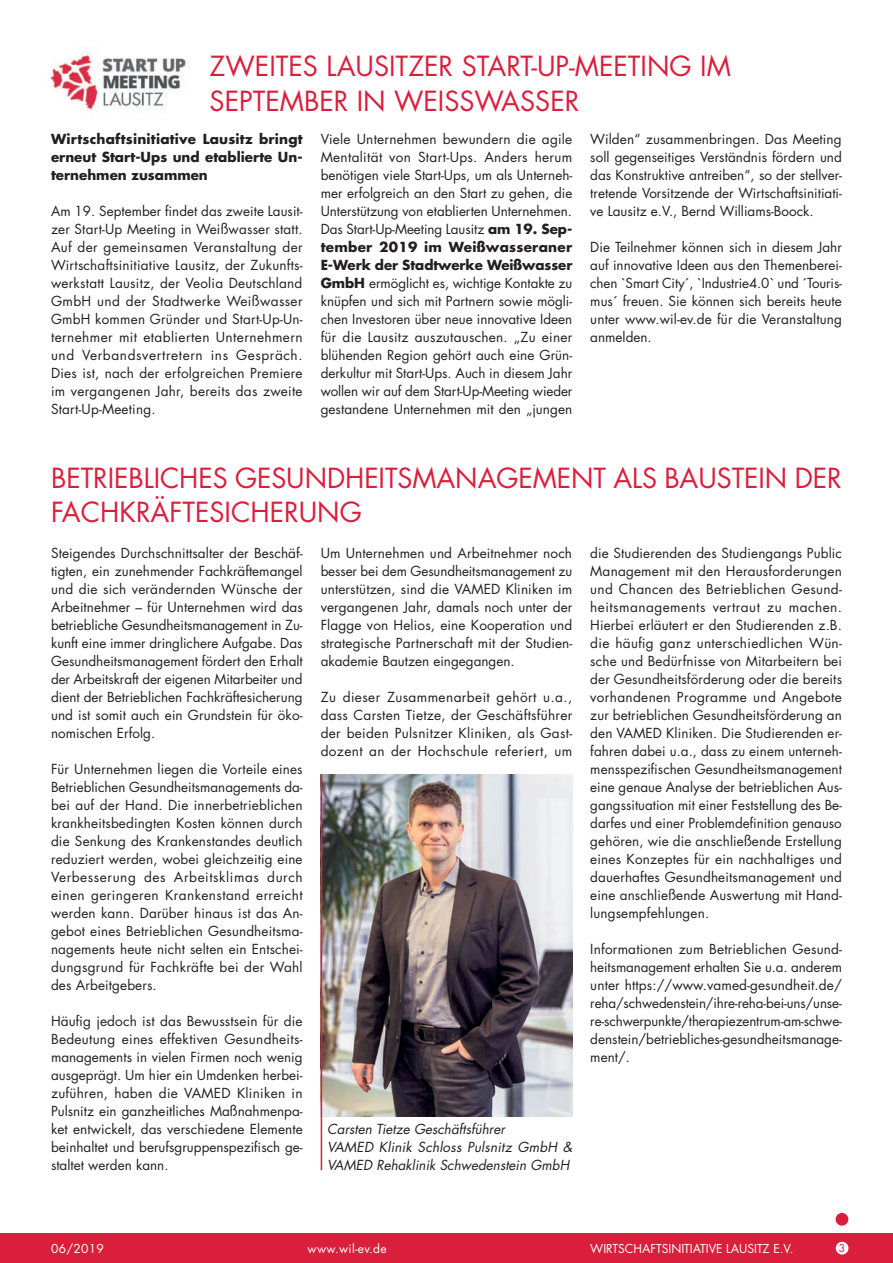
<style>
.page{position:relative;width:893px;height:1263px;background:#fff}
.page>*{position:absolute;margin:0;border:0;box-sizing:border-box;transform-origin:0 0}
.t1{font:27px/34.5px "Futura";color:#da1f3d}
.t2{font:13.5px/18px "Futura";letter-spacing:.005em;color:#231f20;text-align:justify}
.t3{font:italic 13.5px/18px "Futura";color:#231f20}
.t4{font:700 13.5px/18px "Futura";color:#231f20;text-align:justify}
.t5{font:12px "Futura";color:#fff}
.t6{font:12px "Futura";letter-spacing:.025em;color:#fff}
.t7{font:10.5px "Futura";color:#da1f3d}
.s1{font-weight:700}
</style>
<div class="page">
<div style="left:0;top:1233px;width:893px;height:30px;background:#da1f3d"></div>
<div style="left:836px;top:1242px;width:12px;height:12px;background:#fff;border-radius:50%"></div>
<div style="left:836px;top:1213px;width:12px;height:13px;background:#da1f3d;border-radius:50%"></div>
<img style="left:322px;top:774px;width:250px;height:342px">
<hr style="left:321px;top:774px;width:1px;height:396px;background:#da1f3d">
<img style="left:50px;top:54px;width:140px;height:62px">
<h1 class="t1" style="left:210px;top:49px;width:523px">ZWEITES LAUSITZER START-UP-MEETING IM<br>SEPTEMBER IN WEISSWASSER</h1>
<p class="t4" style="left:51px;top:130px;width:253px">Wirtschaftsinitiative Lausitz bringt erneut Start-Ups und etablierte Un&shy;ternehmen zusammen</p>
<p class="t2" style="left:51px;top:202px;width:253px">Am 19. September findet das zweite Lausit&shy;zer Start-Up Meeting in Weißwasser statt.<br>Auf der gemeinsamen Veranstaltung der Wirtschaftsinitiative Lausitz, der Zukunfts&shy;werkstatt Lausitz, der Veolia Deutschland GmbH und der Stadtwerke Weißwasser GmbH kommen Gründer und Start-Up-Un&shy;ternehmer mit etablierten Unternehmern und Verbandsvertretern ins Gespräch.<br>Dies ist, nach der erfolgreichen Premiere im vergangenen Jahr, bereits das zweite Start-Up-Meeting.</p>
<p class="t2" style="left:321px;top:130px;width:253px">Viele Unternehmen bewundern die agile Mentalität von Start-Ups. Anders herum benötigen viele Start-Ups, um als Unterneh&shy;mer erfolgreich an den Start zu gehen, die Unterstützung von etablierten Unternehmen.<br>Das Start-Up-Meeting Lausitz <span class="s1">am 19. Sep&shy;tember 2019 im Weißwasseraner E-Werk der Stadtwerke Weißwasser GmbH</span> ermöglicht es, wichtige Kontakte zu knüpfen und sich mit Partnern sowie mögli&shy;chen Investoren über neue innovative Ideen für die Lausitz auszutauschen. „Zu einer blühenden Region gehört auch eine Grün&shy;derkultur mit Start-Ups. Auch in diesem Jahr wollen wir auf dem Start-Up-Meeting wieder gestandene Unternehmen mit den „jungen</p>
<p class="t2" style="left:590px;top:130px;width:253px">Wilden“ zusammenbringen. Das Meeting soll gegenseitiges Verständnis fördern und das Konstruktive antreiben“, so der stellver&shy;tretende Vorsitzende der Wirtschaftsinitiati&shy;ve Lausitz e.V., Bernd Williams-Boock.</p>
<p class="t2" style="left:590px;top:238px;width:253px">Die Teilnehmer können sich in diesem Jahr auf innovative Ideen aus den Themenberei&shy;chen `Smart City´, `Industrie4.0` und ´Touris&shy;mus´ freuen. Sie können sich bereits heute unter www.wil-ev.de für die Veranstaltung anmelden.</p>
<h1 class="t1" style="left:51px;top:461px;width:792px">BETRIEBLICHES GESUNDHEITSMANAGEMENT ALS BAUSTEIN DER<br>FACHKRÄFTESICHERUNG</h1>
<p class="t2" style="left:590px;top:544px;width:253px">die Studierenden des Studiengangs Public Management mit den Herausforderungen und Chancen des Betrieblichen Gesund&shy;heitsmanagements vertraut zu machen.<br>Hierbei erläutert er den Studierenden z.B. die häufig ganz unterschiedlichen Wün&shy;sche und Bedürfnisse von Mitarbeitern bei der Gesundheitsförderung oder die bereits vorhandenen Programme und Angebote zur betrieblichen Gesundheitsförderung an den VAMED Kliniken. Die Studierenden er&shy;fahren dabei u.a., dass zu einem unterneh&shy;mensspezifischen Gesundheitsmanagement eine genaue Analyse der betrieblichen Aus&shy;gangssituation mit einer Feststellung des Be&shy;darfes und einer Problemdefinition genauso gehören, wie die anschließende Erstellung eines Konzeptes für ein nachhaltiges und dauerhaftes Gesundheitsmanagement und eine anschließende Auswertung mit Hand&shy;lungsempfehlungen.</p>
<p class="t2" style="left:590px;top:940px;width:253px">Informationen zum Betrieblichen Gesund&shy;heitsmanagement erhalten Sie u.a. anderem unter https://www.vamed-gesundheit.de/ reha/schwedenstein/ihre-reha-bei-uns/unse&shy;re-schwerpunkte/therapiezentrum-am-schwe&shy;denstein/betriebliches-gesundheitsmanage&shy;ment/.</p>
<p class="t2" style="left:51px;top:544px;width:253px">Steigendes Durchschnittsalter der Beschäf&shy;tigten, ein zunehmender Fachkräftemangel und die sich verändernden Wünsche der Arbeitnehmer – für Unternehmen wird das betriebliche Gesundheitsmanagement in Zu&shy;kunft eine immer dringlichere Aufgabe. Das Gesundheitsmanagement fördert den Erhalt der Arbeitskraft der eigenen Mitarbeiter und dient der Betrieblichen Fachkräftesicherung und ist somit auch ein Grundstein für öko&shy;nomischen Erfolg.</p>
<p class="t2" style="left:51px;top:760px;width:253px">Für Unternehmen liegen die Vorteile eines Betrieblichen Gesundheitsmanagements da&shy;bei auf der Hand. Die innerbetrieblichen krankheitsbedingten Kosten können durch die Senkung des Krankenstandes deutlich reduziert werden, wobei gleichzeitig eine Verbesserung des Arbeitsklimas durch einen geringeren Krankenstand erreicht werden kann. Darüber hinaus ist das An&shy;gebot eines Betrieblichen Gesundheitsma&shy;nagements heute nicht selten ein Entschei&shy;dungsgrund für Fachkräfte bei der Wahl des Arbeitgebers.</p>
<p class="t2" style="left:51px;top:1012px;width:253px">Häufig jedoch ist das Bewusstsein für die Bedeutung eines effektiven Gesundheits&shy;managements in vielen Firmen noch wenig ausgeprägt. Um hier ein Umdenken herbei&shy;zuführen, haben die VAMED Kliniken in Pulsnitz ein ganzheitliches Maßnahmenpa&shy;ket entwickelt, das verschiedene Elemente beinhaltet und berufsgruppenspezifisch ge&shy;staltet werden kann.</p>
<p class="t2" style="left:321px;top:544px;width:253px">Um Unternehmen und Arbeitnehmer noch besser bei dem Gesundheitsmanagement zu unterstützen, sind die VAMED Kliniken im vergangenen Jahr, damals noch unter der Flagge von Helios, eine Kooperation und strategische Partnerschaft mit der Studien&shy;akademie Bautzen eingegangen.</p>
<p class="t2" style="left:321px;top:688px;width:253px">Zu dieser Zusammenarbeit gehört u.a., dass Carsten Tietze, der Geschäftsführer der beiden Pulsnitzer Kliniken, als Gast&shy;dozent an der Hochschule referiert, um</p>
<p class="t3" style="left:327px;top:1120px;width:247px">Carsten Tietze Geschäftsführer<br>VAMED Klinik Schloss Pulsnitz GmbH &amp;<br>VAMED Rehaklinik Schwedenstein GmbH</p>
<p class="t5" style="left:51px;top:1240px;width:54px">06/2019</p>
<p class="t6" style="left:308px;top:1240px;width:81px">www.wil-ev.de</p>
<p class="t5" style="left:590px;top:1240px;width:205px">WIRTSCHAFTSINITIATIVE LAUSITZ E.V.</p>
<p class="t7" style="left:839px;top:1241px;width:8px">3</p>
</div>
